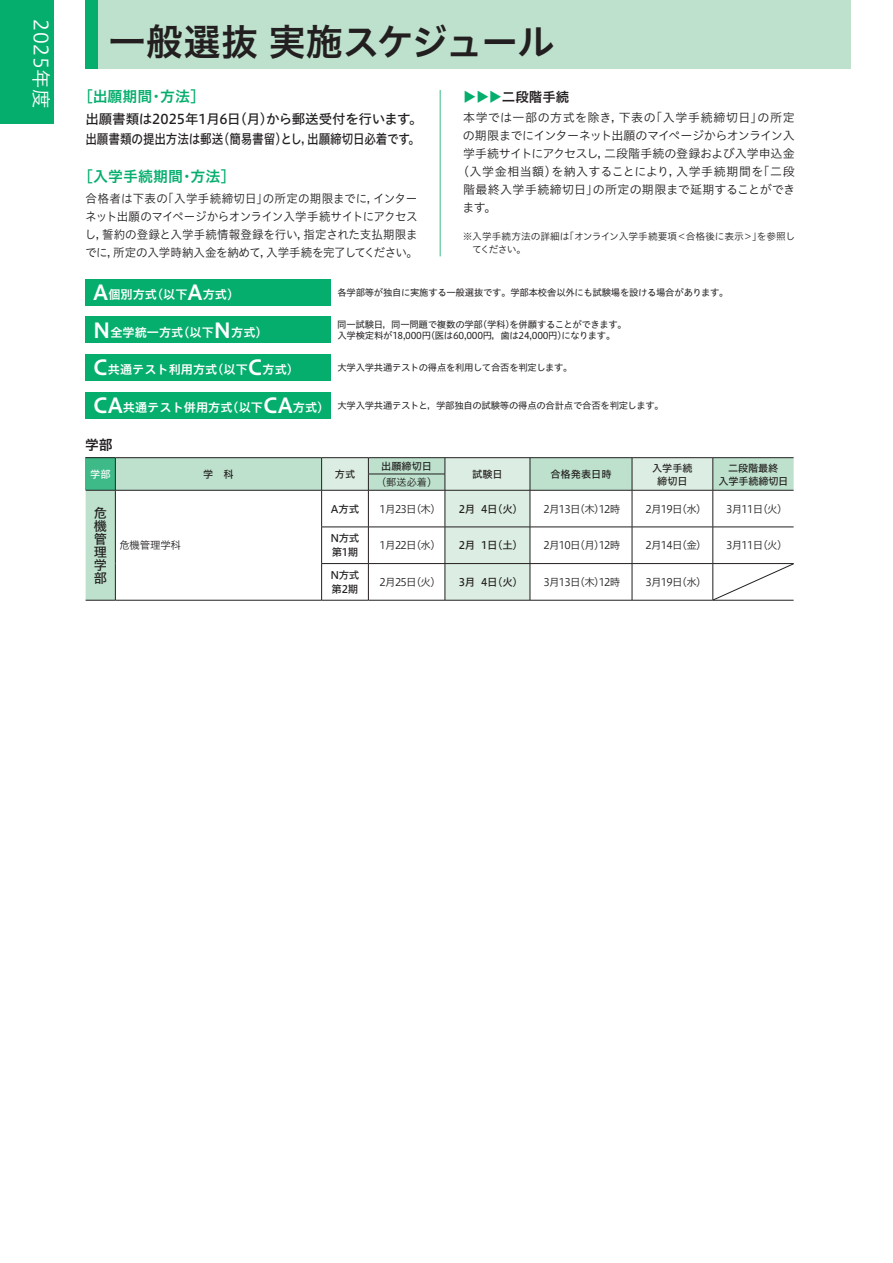
<style>
.page{position:relative;width:893px;height:1263px;background:#fff}
.page>*{position:absolute;margin:0;border:0;box-sizing:border-box;transform-origin:0 0}
.t1{font:37.5px "Hiragino UD Sans Std N W6";letter-spacing:-.045em;color:#231f20}
.t2{font:19.5px "Hiragino UD Sans Std N W3";letter-spacing:.03em;color:#fff}
.t3{font:15px "Hiragino UD Sans Std N W6";color:#06ae6e}
.t4{font:13.8px "Hiragino UD Sans Std N W6";color:#231f20}
.t5{font:13.5px/19.8px "Hiragino UD Sans Std N W5";letter-spacing:-.015em;color:#231f20}
.t6{font:13.5px "Hiragino UD Sans Std N W6";color:#231f20}
.t7{font:13.5px "Hiragino UD Sans Std N W6";color:#06ae6e}
.t8{font:13.2px/12.9px "Hiragino UD Sans Std N W5";color:#231f20;text-align:justify}
.t9{font:12.15px "Hiragino UD Sans Std N W6";color:#fff}
.t10{font:12px/18px "Hiragino UD Sans Std N W3";color:#231f20;text-align:justify;scale:.96 1}
.t11{font:12px "Hiragino UD Sans Std N W3";color:#231f20}
.t12{font:12px "Hiragino UD Sans Std N W3";letter-spacing:-.045em;color:#231f20}
.t13{font:12px "Hiragino UD Sans Std N W3";letter-spacing:.03em;color:#231f20}
.t14{font:12px "Hiragino UD Sans Std N W3";letter-spacing:.04em;color:#231f20}
.t15{font:12px "Hiragino UD Sans Std N W3";letter-spacing:.02em;color:#231f20}
.t16{font:10.5px "Hiragino UD Sans Std N W3";letter-spacing:-.07em;color:#231f20}
.t17{font:10.5px/14.2px "Hiragino UD Sans Std N W5";letter-spacing:-.03em;color:#231f20}
.t18{font:10.2px/13.2px "Hiragino UD Sans Std N W5";color:#231f20;text-align:center}
.t19{font:10.2px "Hiragino UD Sans Std N W5";letter-spacing:-.025em;color:#231f20}
.t20{font:10.2px "Hiragino UD Sans Std N W3";color:#231f20}
.t21{font:10.2px "Hiragino UD Sans Std N W5";color:#fff}
.t22{font:9.75px/13.5px "Hiragino UD Sans Std N W3";letter-spacing:-.01em;color:#231f20}
.t23{font:9.45px/11.2px "Hiragino UD Sans Std N W4";letter-spacing:-.025em;color:#231f20}
.s1{font-size:20.7px}
.s2{font-family:"Hiragino UD Sans Std N W6";font-size:20.7px;color:#fff}
.s3{font-family:"Hiragino UD Sans Std N W6";font-size:12.15px;color:#fff}
</style>
<div class="page">
<div style="left:85px;top:0;width:765px;height:69px;background:#bde1cc"></div>
<div style="left:85px;top:0;width:13px;height:69px;background:#06ae6e"></div>
<svg style="left:86px;top:458px;width:235px;height:142px"></svg>
<svg style="left:322px;top:458px;width:208px;height:142px"></svg>
<hr style="left:713px;top:600px;width:81px;height:1px;background:#231f20">
<hr style="left:115px;top:490px;width:1px;height:37px;background:#231f20">
<hr style="left:115px;top:527px;width:1px;height:37px;background:#231f20">
<hr style="left:115px;top:564px;width:1px;height:36px;background:#231f20">
<hr style="left:321px;top:490px;width:1px;height:37px;background:#231f20">
<hr style="left:368px;top:490px;width:1px;height:37px;background:#231f20">
<hr style="left:445px;top:490px;width:1px;height:37px;background:#231f20">
<hr style="left:321px;top:527px;width:47px;height:1px;background:#231f20">
<hr style="left:321px;top:527px;width:1px;height:36px;background:#231f20">
<hr style="left:368px;top:527px;width:77px;height:1px;background:#231f20">
<hr style="left:368px;top:527px;width:1px;height:36px;background:#231f20">
<hr style="left:445px;top:527px;width:85px;height:1px;background:#231f20">
<hr style="left:445px;top:527px;width:1px;height:36px;background:#231f20">
<hr style="left:321px;top:563px;width:47px;height:1px;background:#231f20">
<hr style="left:321px;top:564px;width:1px;height:36px;background:#231f20">
<hr style="left:368px;top:563px;width:77px;height:1px;background:#231f20">
<hr style="left:368px;top:564px;width:1px;height:36px;background:#231f20">
<hr style="left:445px;top:563px;width:85px;height:1px;background:#231f20">
<hr style="left:445px;top:564px;width:1px;height:36px;background:#231f20">
<hr style="left:115px;top:457px;width:207px;height:1px;background:#231f20">
<hr style="left:322px;top:457px;width:46px;height:1px;background:#231f20">
<svg style="left:321px;top:458px;width:1px;height:32px"></svg>
<svg style="left:86px;top:457px;width:30px;height:34px"></svg>
<hr style="left:115px;top:490px;width:207px;height:1px;background:#231f20">
<hr style="left:322px;top:490px;width:46px;height:1px;background:#231f20">
<hr style="left:368px;top:457px;width:77px;height:1px;background:#231f20">
<hr style="left:445px;top:457px;width:85px;height:1px;background:#231f20">
<hr style="left:530px;top:457px;width:102px;height:1px;background:#231f20">
<hr style="left:632px;top:457px;width:81px;height:1px;background:#231f20">
<hr style="left:713px;top:457px;width:81px;height:1px;background:#231f20">
<hr style="left:445px;top:490px;width:85px;height:1px;background:#231f20">
<hr style="left:368px;top:474px;width:77px;height:1px;background:#231f20">
<svg style="left:368px;top:458px;width:1px;height:32px"></svg>
<svg style="left:445px;top:458px;width:1px;height:32px"></svg>
<hr style="left:368px;top:490px;width:77px;height:1px;background:#231f20">
<svg style="left:86px;top:600px;width:29px;height:1px"></svg>
<hr style="left:115px;top:600px;width:207px;height:1px;background:#231f20">
<hr style="left:322px;top:600px;width:46px;height:1px;background:#231f20">
<hr style="left:368px;top:600px;width:77px;height:1px;background:#231f20">
<hr style="left:445px;top:600px;width:85px;height:1px;background:#231f20">
<hr style="left:530px;top:600px;width:102px;height:1px;background:#231f20">
<hr style="left:632px;top:600px;width:81px;height:1px;background:#231f20">
<svg style="left:530px;top:458px;width:264px;height:142px"></svg>
<div style="left:86px;top:279px;width:245px;height:26px;background:#06ae6e"></div>
<div style="left:86px;top:354px;width:245px;height:27px;background:#06ae6e"></div>
<div style="left:86px;top:317px;width:245px;height:26px;background:#06ae6e"></div>
<div style="left:86px;top:392px;width:245px;height:26px;background:#06ae6e"></div>
<hr style="left:440px;top:90px;width:1px;height:166px;background:#3dba88">
<div style="left:0;top:0;width:53px;height:124px;background:#06ae6e"></div>
<h2 class="t2" style="left:56px;top:19px;width:91px;rotate:90deg">2025年度</h2>
<h1 class="t1" style="left:108px;top:13px;width:447px">一般選抜 実施スケジュール</h1>
<h3 class="t3" style="left:78px;top:85px;width:129px">［出願期間・方法］</h3>
<h3 class="t5" style="left:85px;top:108px;width:339px">出願書類は2025年1月6日（月）から郵送受付を行います。出願書類の提出方法は郵送（簡易書留）とし，出願締切日必着です。</h3>
<h3 class="t3" style="left:78px;top:165px;width:159px">［入学手続期間・方法］</h3>
<p class="t10" style="left:85px;top:188px;width:349px">合格者は下表の「入学手続締切日」の所定の期限までに，インターネット出願のマイページからオンライン入学手続サイトにアクセスし，誓約の登録と入学手続情報登録を行い，指定された支払期限までに，所定の入学時納入金を納めて，入学手続を完了してください。</p>
<h3 class="t7" style="left:480px;top:90px;width:15px;rotate:90deg">▲</h3>
<h3 class="t7" style="left:493px;top:90px;width:15px;rotate:90deg">▲</h3>
<h3 class="t7" style="left:506px;top:90px;width:15px;rotate:90deg">▲</h3>
<h3 class="t6" style="left:502px;top:86px;width:69px">二段階手続</h3>
<p class="t14" style="left:463px;top:108px;width:333px">本学では一部の方式を除き，下表の「入学手続締切日」の所定</p>
<p class="t12" style="left:463px;top:126px;width:333px">の期限までにインターネット出願のマイページからオンライン入</p>
<p class="t11" style="left:463px;top:144px;width:333px">学手続サイトにアクセスし，二段階手続の登録および入学申込金</p>
<p class="t13" style="left:457px;top:162px;width:339px">（入学金相当額）を納入することにより，入学手続期間を「二段</p>
<p class="t15" style="left:463px;top:180px;width:334px">階最終入学手続締切日」の所定の期限まで延期することができ</p>
<p class="t11" style="left:463px;top:198px;width:35px">ます。</p>
<p class="t22" style="left:472px;top:229px;width:324px;text-indent:-9px">※入学手続方法の詳細は「オンライン入学手続要項＜合格後に表示＞」を参照してください。</p>
<p class="t9" style="left:93px;top:285px;width:148px"><span class="s1">A</span>個別方式（以下<span class="s1">A</span>方式）</p>
<p class="t23" style="left:337px;top:286px;width:393px">各学部等が独自に実施する一般選抜です。学部本校舎以外にも試験場を設ける場合があります。</p>
<p class="t9" style="left:93px;top:323px;width:176px"><span class="s1">N</span>全学統一方式（以下<span class="s1">N</span>方式）</p>
<p class="t23" style="left:337px;top:318px;width:291px">同一試験日，同一問題で複数の学部（学科）を併願することができます。入学検定料が18,000円（医は60,000円，歯は24,000円）になります。</p>
<p class="t9" style="left:93px;top:360px;width:207px"><span class="s1">C</span>共通テスト利用方式（以下<span class="s1">C</span>方式）</p>
<p class="t23" style="left:337px;top:361px;width:237px">大学入学共通テストの得点を利用して合否を判定します。</p>
<p class="t23" style="left:93px;top:399px;width:572px"><span class="s2">CA</span><span class="s3">共通テスト併用方式（以下</span><span class="s2">CA</span><span class="s3">方式）</span> 大学入学共通テストと，学部独自の試験等の得点の合計点で合否を判定します。</p>
<h3 class="t4" style="left:85px;top:434px;width:29px">学部</h3>
<p class="t21" style="left:90px;top:467px;width:22px">学部</p>
<p class="t18" style="left:203px;top:467px;width:32px">学　科</p>
<p class="t18" style="left:335px;top:467px;width:22px">方式</p>
<p class="t18" style="left:381px;top:459px;width:52px">出願締切日</p>
<p class="t18" style="left:472px;top:467px;width:32px">試験日</p>
<p class="t18" style="left:550px;top:467px;width:63px">合格発表日時</p>
<p class="t18" style="left:652px;top:461px;width:42px">入学手続締切日</p>
<p class="t18" style="left:728px;top:461px;width:52px">二段階最終</p>
<p class="t20" style="left:376px;top:474px;width:63px">（郵送必着）</p>
<p class="t19" style="left:719px;top:473px;width:71px">入学手続締切日</p>
<h3 class="t8" style="left:94px;top:506px;width:14px">危機管理学部</h3>
<p class="t16" style="left:119px;top:537px;width:63px">危機管理学科</p>
<p class="t17" style="left:331px;top:501px;width:30px">A方式</p>
<p class="t16" style="left:380px;top:501px;width:63px">1月23日（木）</p>
<p class="t17" style="left:459px;top:501px;width:66px">2月 4日（火）</p>
<p class="t16" style="left:543px;top:501px;width:79px">2月13日（木）12時</p>
<p class="t16" style="left:645px;top:501px;width:63px">2月19日（水）</p>
<p class="t16" style="left:726px;top:501px;width:63px">3月11日（火）</p>
<p class="t17" style="left:330px;top:530px;width:31px">N方式第1期</p>
<p class="t16" style="left:380px;top:537px;width:63px">1月22日（水）</p>
<p class="t17" style="left:459px;top:538px;width:66px">2月 1日（土）</p>
<p class="t16" style="left:543px;top:537px;width:79px">2月10日（月）12時</p>
<p class="t16" style="left:645px;top:537px;width:63px">2月14日（金）</p>
<p class="t16" style="left:726px;top:537px;width:63px">3月11日（火）</p>
<p class="t17" style="left:330px;top:567px;width:31px">N方式第2期</p>
<p class="t16" style="left:380px;top:574px;width:63px">2月25日（火）</p>
<p class="t17" style="left:459px;top:574px;width:66px">3月 4日（火）</p>
<p class="t16" style="left:543px;top:574px;width:79px">3月13日（木）12時</p>
<p class="t16" style="left:645px;top:574px;width:63px">3月19日（水）</p>
</div>
